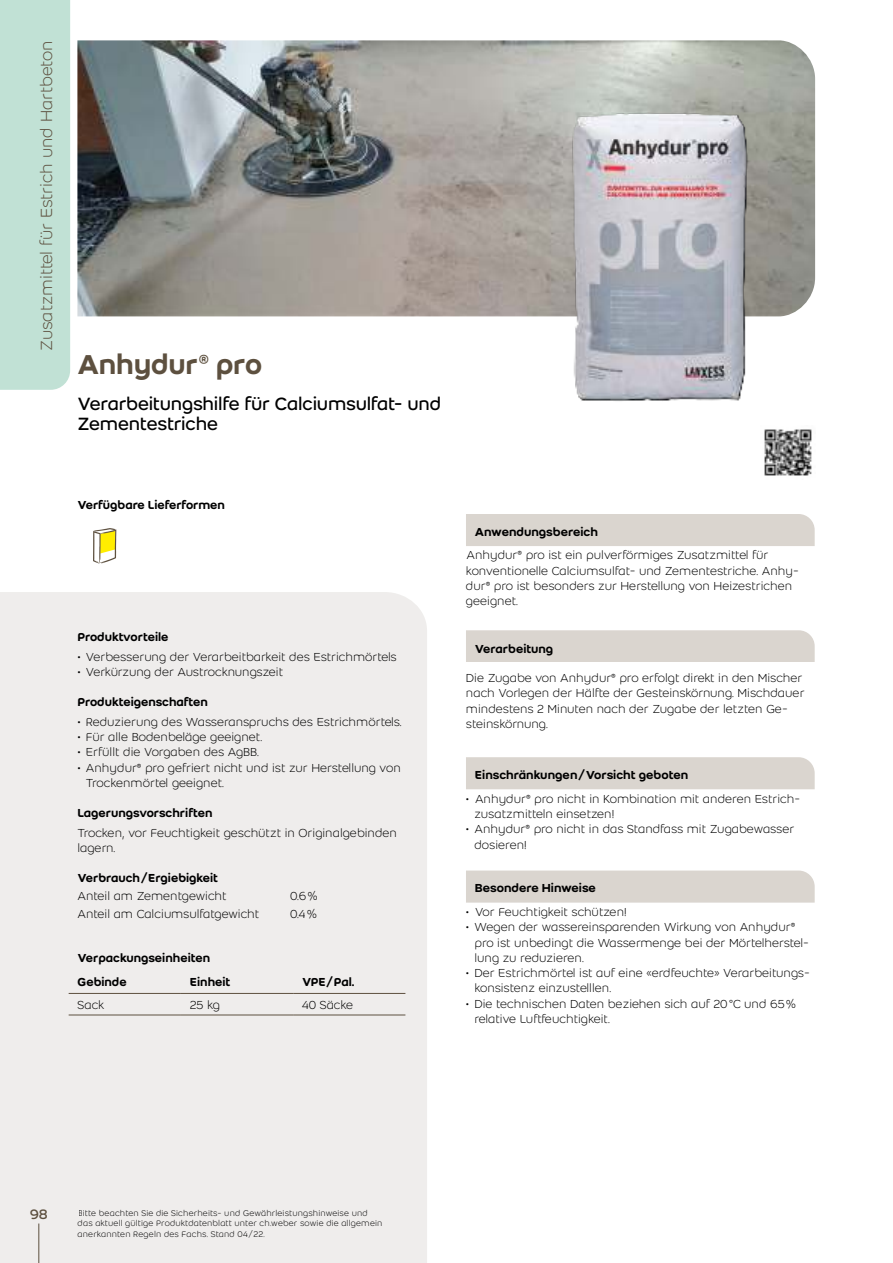
<style>
.page{position:relative;width:893px;height:1263px;background:#fff}
.page>*{position:absolute;margin:0;border:0;box-sizing:border-box;transform-origin:0 0}
.t1{font:500 30px "Weber";letter-spacing:-.01em;color:#5d503f}
.t2{font:19.5px/19.8px "Weber";letter-spacing:-.015em;color:#000}
.t3{font:300 17.7px "Weber";color:#5d503f}
.t4{font:15px "Weber";color:#5d503f}
.t5{font:300 12.75px/15.3px "Weber";color:#000}
.t6{font:500 12.75px/24px "Weber";color:#000}
.t7{font:300 9px/10.5px "Weber";letter-spacing:.01em;color:#000}
</style>
<div class="page">
<div style="left:0;top:592px;width:427px;height:671px;background:#efedec"></div>
<div style="left:0;top:0;width:70px;height:390px;background:#c1e1d5"></div>
<hr style="left:38px;top:1223px;width:1px;height:40px;background:#5d503f">
<img style="left:77px;top:40px;width:738px;height:276px">
<img style="left:563px;top:104px;width:194px;height:297px">
<svg style="left:93px;top:528px;width:23px;height:36px"></svg>
<div style="left:466px;top:514px;width:349px;height:32px;background:#dad5cf"></div>
<div style="left:466px;top:630px;width:349px;height:32px;background:#dad5cf"></div>
<div style="left:466px;top:757px;width:349px;height:32px;background:#dad5cf"></div>
<div style="left:466px;top:870px;width:349px;height:33px;background:#dad5cf"></div>
<img style="left:764px;top:429px;width:48px;height:47px">
<hr style="left:69px;top:993px;width:112px;height:1px;background:#5d503f">
<hr style="left:181px;top:993px;width:112px;height:1px;background:#5d503f">
<hr style="left:293px;top:993px;width:112px;height:1px;background:#5d503f">
<hr style="left:69px;top:1015px;width:112px;height:1px;background:#5d503f">
<hr style="left:181px;top:1015px;width:112px;height:1px;background:#5d503f">
<hr style="left:293px;top:1015px;width:112px;height:1px;background:#5d503f">
<h3 class="t3" style="left:38px;top:351px;width:312px;rotate:-90deg">Zusatzmittel für Estrich und Hartbeton</h3>
<h1 class="t1" style="left:77px;top:349px;width:186px">Anhydur® pro</h1>
<h2 class="t2" style="left:77px;top:395px;width:365px">Verarbeitungshilfe für Calciumsulfat- und<br>Zementestriche</h2>
<p class="t6" style="left:77px;top:493px;width:149px">Verfügbare Lieferformen</p>
<p class="t6" style="left:77px;top:625px;width:93px">Produktvorteile</p>
<p class="t5" style="left:77px;top:649px;width:321px">• Verbesserung der Verarbeitbarkeit des Estrichmörtels</p>
<p class="t5" style="left:77px;top:664px;width:207px">• Verkürzung der Austrocknungszeit</p>
<p class="t6" style="left:77px;top:690px;width:132px">Produkteigenschaften</p>
<p class="t5" style="left:77px;top:714px;width:326px">• Reduzierung des Wasseranspruchs des Estrichmörtels.</p>
<p class="t5" style="left:77px;top:729px;width:186px">• Für alle Bodenbeläge geeignet.</p>
<p class="t5" style="left:77px;top:745px;width:183px">• Erfüllt die Vorgaben des AgBB.</p>
<p class="t5" style="left:86px;top:760px;width:316px;text-indent:-9px">• Anhydur® pro gefriert nicht und ist zur Herstellung von<br>Trockenmörtel geeignet.</p>
<p class="t6" style="left:77px;top:801px;width:137px">Lagerungsvorschriften</p>
<p class="t5" style="left:77px;top:825px;width:321px">Trocken, vor Feuchtigkeit geschützt in Originalgebinden lagern.</p>
<p class="t6" style="left:77px;top:866px;width:142px">Verbrauch / Ergiebigkeit</p>
<p class="t5" style="left:77px;top:889px;width:151px">Anteil am Zementgewicht</p>
<p class="t5" style="left:290px;top:889px;width:29px">0.6 %</p>
<p class="t5" style="left:77px;top:907px;width:183px">Anteil am Calciumsulfatgewicht</p>
<p class="t5" style="left:290px;top:907px;width:28px">0.4 %</p>
<p class="t6" style="left:78px;top:946px;width:134px">Verpackungseinheiten<br>Gebinde</p>
<p class="t6" style="left:190px;top:970px;width:42px">Einheit</p>
<p class="t6" style="left:302px;top:970px;width:54px">VPE / Pal.</p>
<p class="t5" style="left:78px;top:997px;width:28px">Sack</p>
<p class="t5" style="left:190px;top:997px;width:32px">25 kg</p>
<p class="t5" style="left:302px;top:997px;width:53px">40 Säcke</p>
<p class="t6" style="left:475px;top:520px;width:125px">Anwendungsbereich</p>
<p class="t5" style="left:466px;top:548px;width:334px">Anhydur® pro ist ein pulverförmiges Zusatzmittel für konventionelle Calciumsulfat- und Zementestriche. Anhy&shy;dur® pro ist besonders zur Herstellung von Heizestrichen geeignet.</p>
<p class="t6" style="left:475px;top:637px;width:80px">Verarbeitung</p>
<p class="t5" style="left:466px;top:671px;width:340px">Die Zugabe von Anhydur® pro erfolgt direkt in den Mischer nach Vorlegen der Hälfte der Gesteinskörnung. Mischdauer mindestens 2 Minuten nach der Zugabe der letzten Ge&shy;steinskörnung.</p>
<p class="t6" style="left:475px;top:763px;width:215px">Einschränkungen / Vorsicht geboten</p>
<p class="t5" style="left:474px;top:791px;width:327px;text-indent:-9px">• Anhydur® pro nicht in Kombination mit anderen Estrich&shy;zusatzmitteln einsetzen!</p>
<p class="t5" style="left:474px;top:822px;width:321px;text-indent:-9px">• Anhydur® pro nicht in das Standfass mit Zugabewasser dosieren!</p>
<p class="t6" style="left:475px;top:876px;width:123px">Besondere Hinweise</p>
<p class="t5" style="left:466px;top:904px;width:162px">• Vor Feuchtigkeit schützen!</p>
<p class="t5" style="left:474px;top:920px;width:336px;text-indent:-9px">• Wegen der wassereinsparenden Wirkung von Anhydur® pro ist unbedingt die Wassermenge bei der Mörtelherstel&shy;lung zu reduzieren.</p>
<p class="t5" style="left:474px;top:965px;width:337px;text-indent:-9px">• Der Estrichmörtel ist auf eine «erdfeuchte» Verarbeitungs&shy;konsistenz einzustelllen.</p>
<p class="t5" style="left:474px;top:996px;width:323px;text-indent:-9px">• Die technischen Daten beziehen sich auf 20 °C und 65 % relative Luftfeuchtigkeit.</p>
<p class="t4" style="left:30px;top:1207px;width:20px">98</p>
<p class="t7" style="left:78px;top:1208px;width:306px;text-indent:5px">itte beachten Sie die Sicherheits- und Gewährleistungshinweise und das aktuell gültige Produktdatenblatt unter ch.weber sowie die allgemein anerkannten Regeln des Fachs. Stand 04 / 22.</p>
</div>
